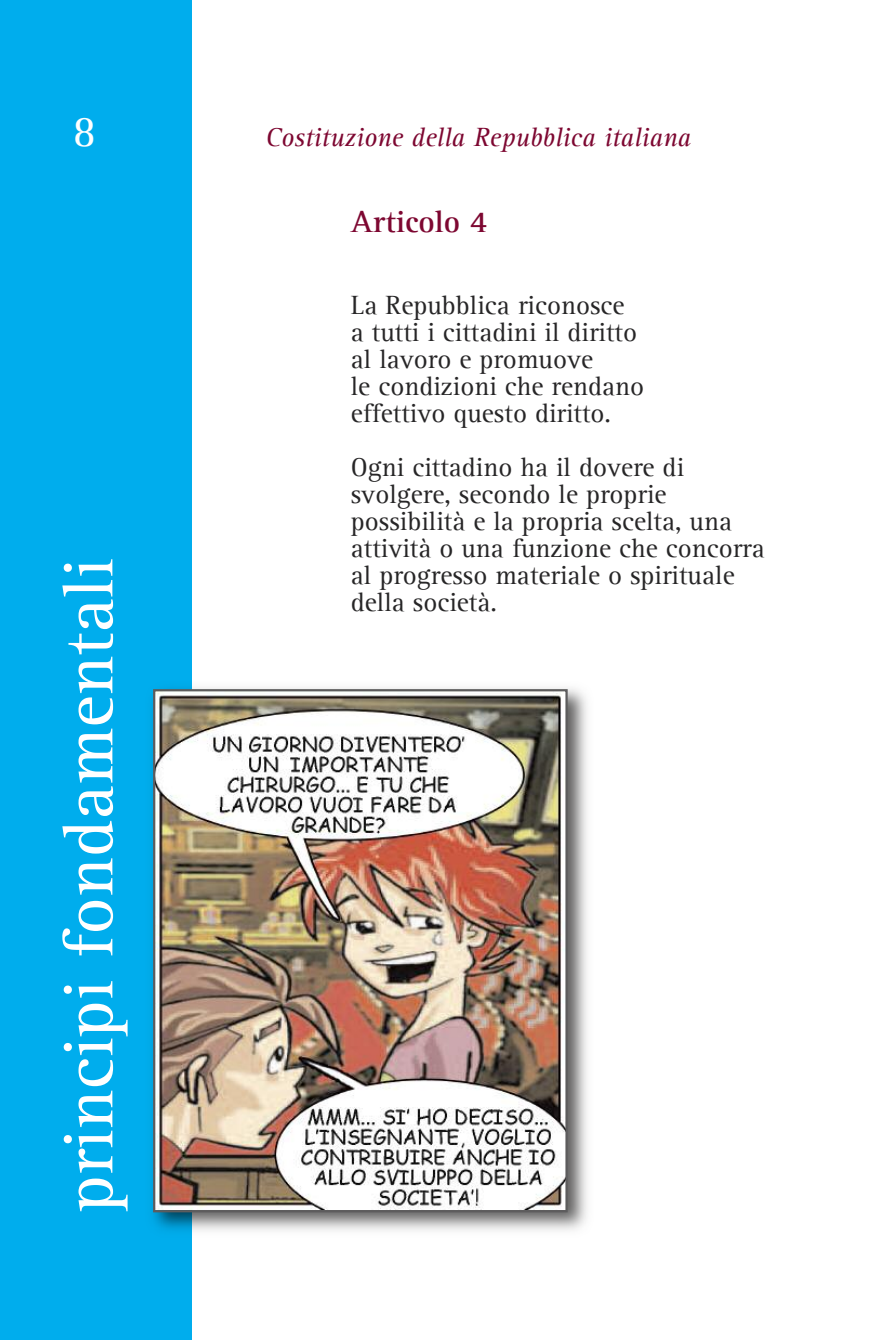
<style>
.page{position:relative;width:893px;height:1340px;background:#fff}
.page>*{position:absolute;margin:0;border:0;box-sizing:border-box;transform-origin:0 0}
.t1{font:72px "Agfa Rotis Serif";color:#fff}
.t2{font:45px "Agfa Rotis Serif";color:#fff}
.t3{font:700 31.5px "Agfa Rotis Serif";color:#7d0731}
.t4{font:27px/27px "Agfa Rotis Serif";color:#272627}
.t5{font:italic 27px "Agfa Rotis Serif";color:#7d0731}
</style>
<div class="page">
<div style="left:0;top:0;width:191px;height:1339px;background:#00aded"></div>
<img style="left:152px;top:679px;width:435px;height:562px">
<img style="left:156px;top:692px;width:409px;height:517px">
<div style="left:153px;top:689px;width:415px;height:523px;border:2px solid #5d5c5d"></div>
<h2 class="t2" style="left:73px;top:106px;width:25px">8</h2>
<h1 class="t1" style="left:48px;top:1212px;width:655px;rotate:-90deg">principi fondamentali</h1>
<p class="t5" style="left:266px;top:122px;width:427px">Costituzione della Repubblica italiana</p>
<p class="t3" style="left:351px;top:203px;width:138px">Articolo 4</p>
<p class="t4" style="left:351px;top:292px;width:295px">La Repubblica riconosce a tutti i cittadini il diritto al lavoro e promuove<br>le condizioni che rendano effettivo questo diritto.</p>
<p class="t4" style="left:351px;top:454px;width:415px">Ogni cittadino ha il dovere di svolgere, secondo le proprie possibilità e la propria scelta, una attività o una funzione che concorra al progresso materiale o spirituale della società.</p>
</div>
